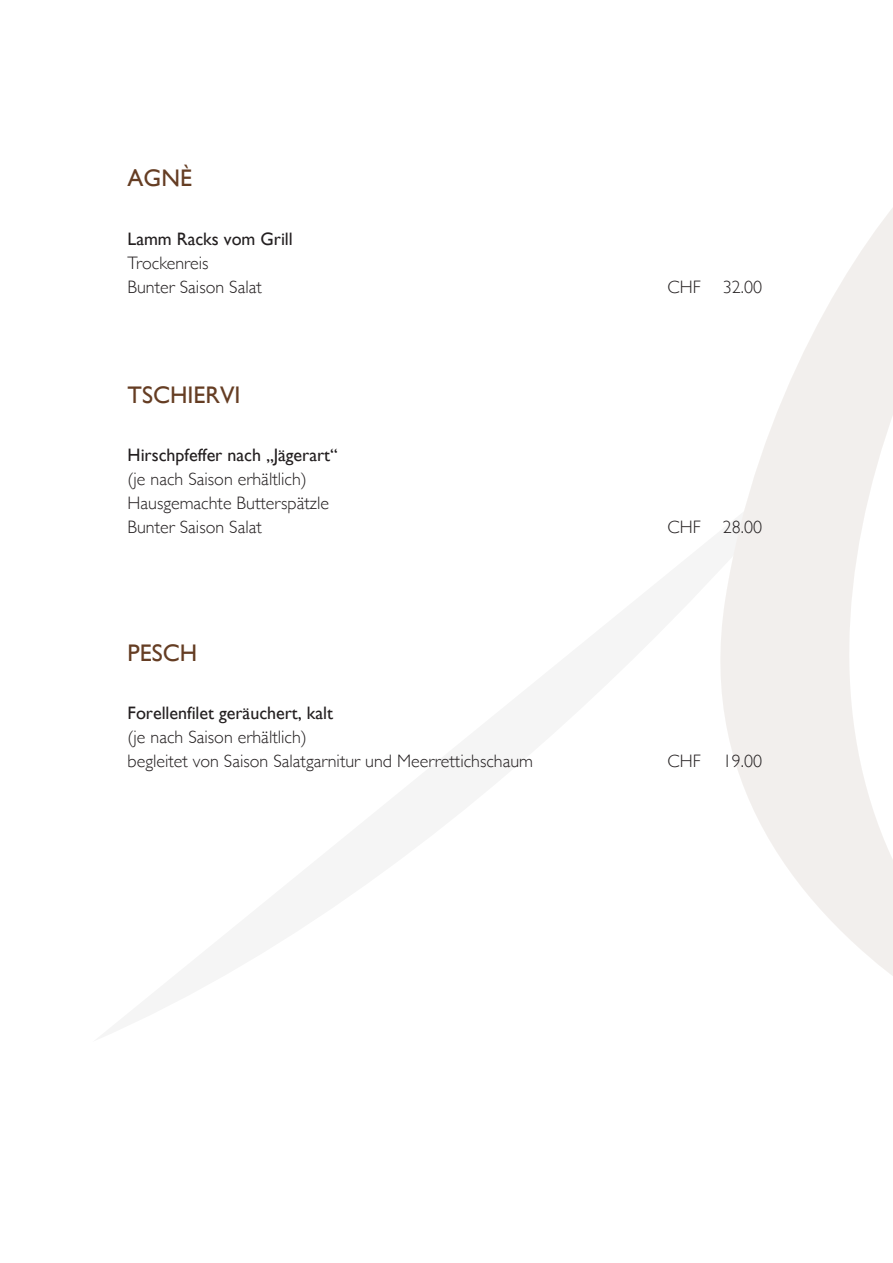
<style>
.page{position:relative;width:893px;height:1263px;background:#fff}
.page>*{position:absolute;margin:0;border:0;box-sizing:border-box;transform-origin:0 0}
.t1{font:24px "Gill Sans";color:#653d23}
.t2{font:300 18px "Gill Sans";color:#231f20}
.t3{font:18px "Gill Sans";color:#231f20}
</style>
<div class="page">
<svg style="left:720px;top:208px;width:173px;height:768px;fill:#f2efed"></svg>
<p class="t1" style="left:128px;top:164px;width:66px">AGNÈ</p>
<p class="t3" style="left:128px;top:228px;width:167px">Lamm Racks vom Grill</p>
<p class="t2" style="left:128px;top:249px;width:83px">Trockenreis</p>
<p class="t2" style="left:128px;top:273px;width:136px">Bunter Saison Salat</p>
<p class="t2" style="left:668px;top:273px;width:96px">CHF 32.00</p>
<p class="t1" style="left:128px;top:380px;width:114px">TSCHIERVI</p>
<p class="t3" style="left:128px;top:444px;width:212px">Hirschpfeffer nach „Jägerart“</p>
<p class="t2" style="left:128px;top:465px;width:181px">(je nach Saison erhältlich)</p>
<p class="t2" style="left:128px;top:489px;width:203px">Hausgemachte Butterspätzle</p>
<p class="t2" style="left:128px;top:513px;width:136px">Bunter Saison Salat</p>
<p class="t2" style="left:668px;top:513px;width:96px">CHF 28.00</p>
<p class="t1" style="left:128px;top:638px;width:71px">PESCH</p>
<p class="t3" style="left:128px;top:702px;width:207px">Forellenfilet geräuchert, kalt</p>
<p class="t2" style="left:128px;top:723px;width:181px">(je nach Saison erhältlich)</p>
<p class="t2" style="left:128px;top:747px;width:407px">begleitet von Saison Salatgarnitur und Meerrettichschaum</p>
<p class="t2" style="left:668px;top:747px;width:96px">CHF 19.00</p>
</div>
